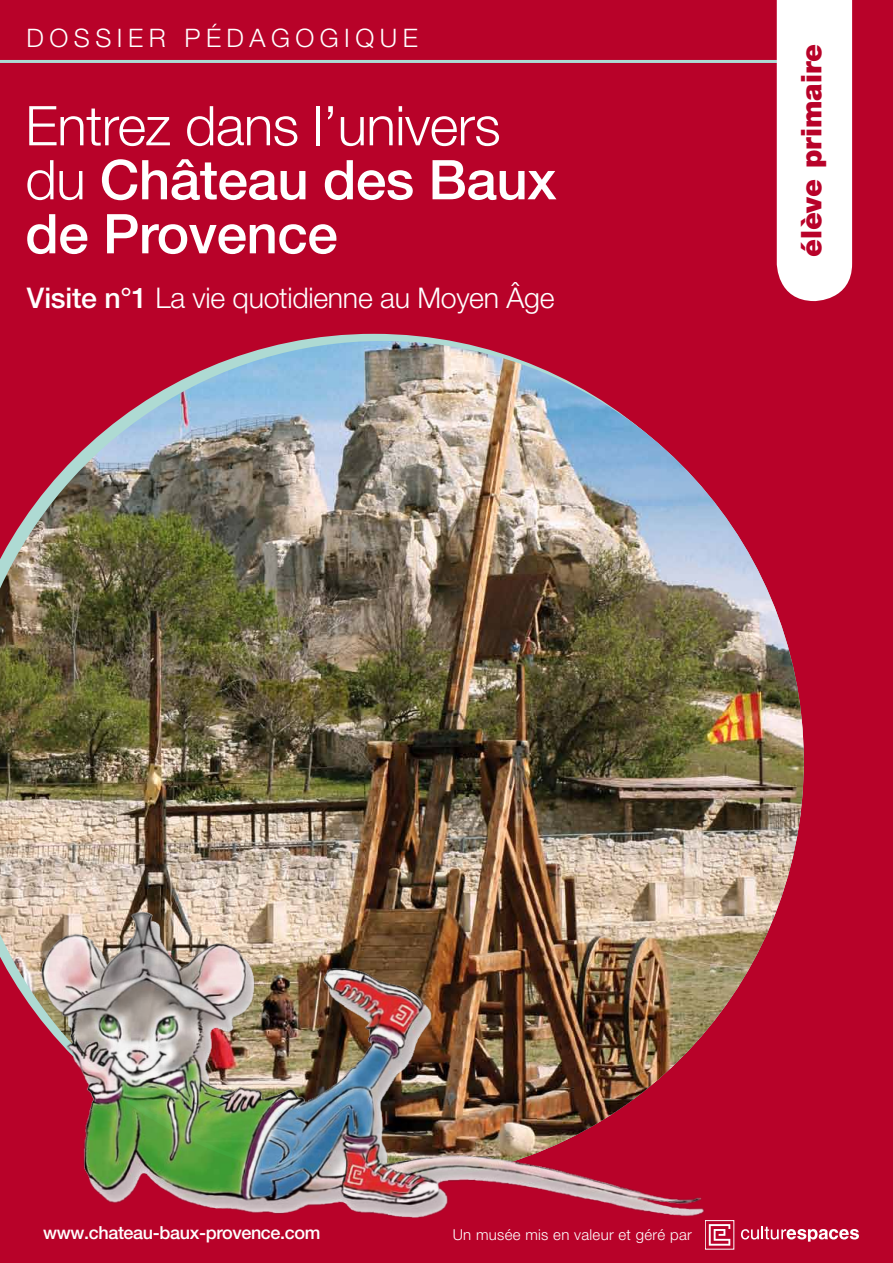
<style>
.page{position:relative;width:893px;height:1263px;background:#fff}
.page>*{position:absolute;margin:0;border:0;box-sizing:border-box;transform-origin:0 0}
.t1{font:500 54.75px/54px "Helvetica Neue";letter-spacing:-.01em;color:#fff}
.t2{font:300 28.5px "Helvetica Neue";letter-spacing:-.01em;color:#fff}
.t3{font:900 28.5px "Helvetica Neue";color:#b80229}
.t4{font:300 25.5px "Helvetica Neue";letter-spacing:.215em;color:#fff}
.t5{font:500 18px "Helvetica Neue";letter-spacing:-.02em;color:#fff}
.t6{font:300 15px "Helvetica Neue";letter-spacing:.02em;color:#fff}
.s1{font-weight:300}
.s2{font-weight:500}
</style>
<div class="page">
<div style="left:0;top:190px;width:893px;height:1073px;background:#b80229"></div>
<div style="left:0;top:0;width:893px;height:221px;background:#b80229"></div>
<hr style="left:0;top:60px;width:842px;height:3px;background:#aedad3">
<div style="left:777px;top:0;width:75px;height:301px;background:#fff"></div>
<img style="left:0;top:341px;width:804px;height:683px">
<img style="left:26px;top:896px;width:686px;height:322px">
<svg style="left:741px;top:1227px;width:118px;height:14px"></svg>
<div style="left:705px;top:1220px;width:29px;height:29px;border:1px solid #fff"></div>
<svg style="left:709px;top:1224px;width:21px;height:22px"></svg>
<p class="t4" style="left:27px;top:23px;width:393px">Dossier Péd a gogique</p>
<p class="t1" style="left:25px;top:98px;width:533px"><span class="s1">Entrez dans l’univers du</span> Château des Baux de Provence</p>
<p class="t2" style="left:27px;top:280px;width:529px"><span class="s2">Visite n°1</span> La vie quotidienne au Moyen Âge</p>
<p class="t3" style="left:794px;top:257px;width:215px;rotate:-90deg">élève primaire</p>
<p class="t5" style="left:43px;top:1222px;width:279px">www.chateau-baux-provence.com</p>
<p class="t6" style="left:453px;top:1225px;width:241px">Un musée mis en valeur et géré par</p>
</div>
